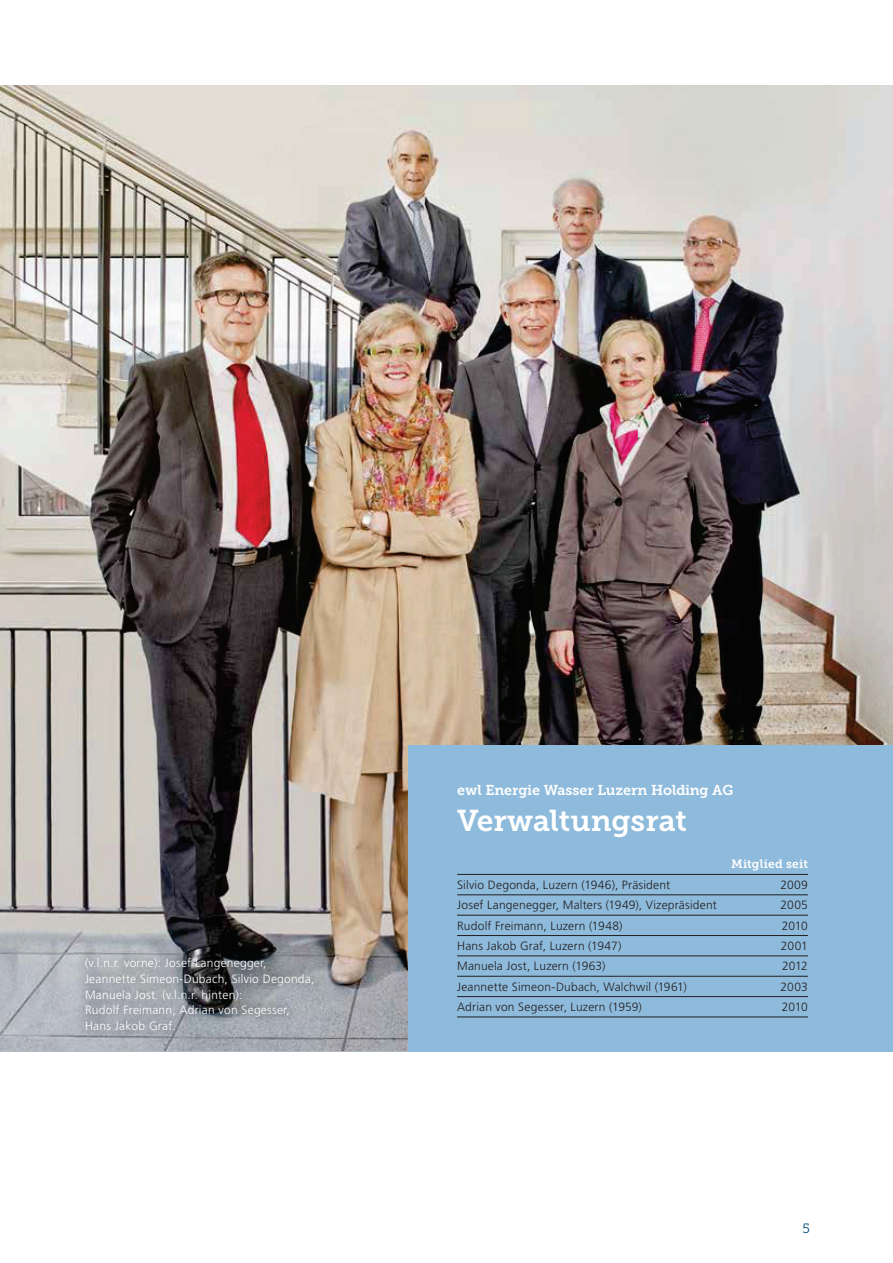
<style>
.page{position:relative;width:893px;height:1263px;background:#fff}
.page>*{position:absolute;margin:0;border:0;box-sizing:border-box;transform-origin:0 0}
.t1{font:30px "Museo Slab 700";color:#fff}
.t2{font:14.25px "Museo Slab 700";color:#fff}
.t3{font:13.5px "Museo Slab 300";color:#05497a}
.t4{font:300 12px "Frutiger LT Std";letter-spacing:.015em;color:#231f20}
.t5{font:300 12px/15.8px "Frutiger LT Std";letter-spacing:.02em;color:#fff}
.t6{font:12px "Museo Slab 700";letter-spacing:.015em;color:#fff}
</style>
<div class="page">
<img style="left:0;top:85px;width:893px;height:966px">
<div style="left:409px;top:745px;width:484px;height:306px;background:#8ebadb"></div>
<hr style="left:457px;top:874px;width:351px;height:1px;background:#231f20">
<hr style="left:457px;top:894px;width:351px;height:1px;background:#231f20">
<hr style="left:457px;top:915px;width:351px;height:1px;background:#231f20">
<hr style="left:457px;top:935px;width:351px;height:1px;background:#231f20">
<hr style="left:457px;top:956px;width:351px;height:1px;background:#231f20">
<hr style="left:457px;top:976px;width:351px;height:1px;background:#231f20">
<hr style="left:457px;top:996px;width:351px;height:1px;background:#231f20">
<hr style="left:457px;top:1017px;width:351px;height:1px;background:#231f20">
<img style="left:75px;top:948px;width:249px;height:93px">
<p class="t5" style="left:85px;top:956px;width:231px">(v.l.n.r. vorne): Josef Langenegger, Jeannette Simeon-Dubach, Silvio Degonda, Manuela Jost. (v.l.n.r. hinten):<br>Rudolf Freimann, Adrian von Segesser, Hans Jakob Graf.</p>
<p class="t2" style="left:457px;top:785px;width:278px">ewl Energie Wasser Luzern Holding AG</p>
<h1 class="t1" style="left:457px;top:810px;width:231px">Verwaltungsrat</h1>
<p class="t6" style="left:731px;top:860px;width:78px">Mitglied seit</p>
<p class="t4" style="left:457px;top:880px;width:215px">Silvio Degonda, Luzern (1946), Präsident</p>
<p class="t4" style="left:780px;top:880px;width:29px">2009</p>
<p class="t4" style="left:457px;top:900px;width:261px">Josef Langenegger, Malters (1949), Vizepräsident</p>
<p class="t4" style="left:780px;top:900px;width:29px">2005</p>
<p class="t4" style="left:457px;top:920px;width:167px">Rudolf Freimann, Luzern (1948)</p>
<p class="t4" style="left:782px;top:920px;width:28px">2010</p>
<p class="t4" style="left:457px;top:941px;width:166px">Hans Jakob Graf, Luzern (1947)</p>
<p class="t4" style="left:781px;top:941px;width:29px">2001</p>
<p class="t4" style="left:457px;top:961px;width:150px">Manuela Jost, Luzern (1963)</p>
<p class="t4" style="left:782px;top:961px;width:27px">2012</p>
<p class="t4" style="left:457px;top:981px;width:231px">Jeannette Simeon-Dubach, Walchwil (1961)</p>
<p class="t4" style="left:781px;top:981px;width:29px">2003</p>
<p class="t4" style="left:457px;top:1002px;width:186px">Adrian von Segesser, Luzern (1959)</p>
<p class="t4" style="left:782px;top:1002px;width:28px">2010</p>
<p class="t3" style="left:803px;top:1223px;width:9px">5</p>
</div>
